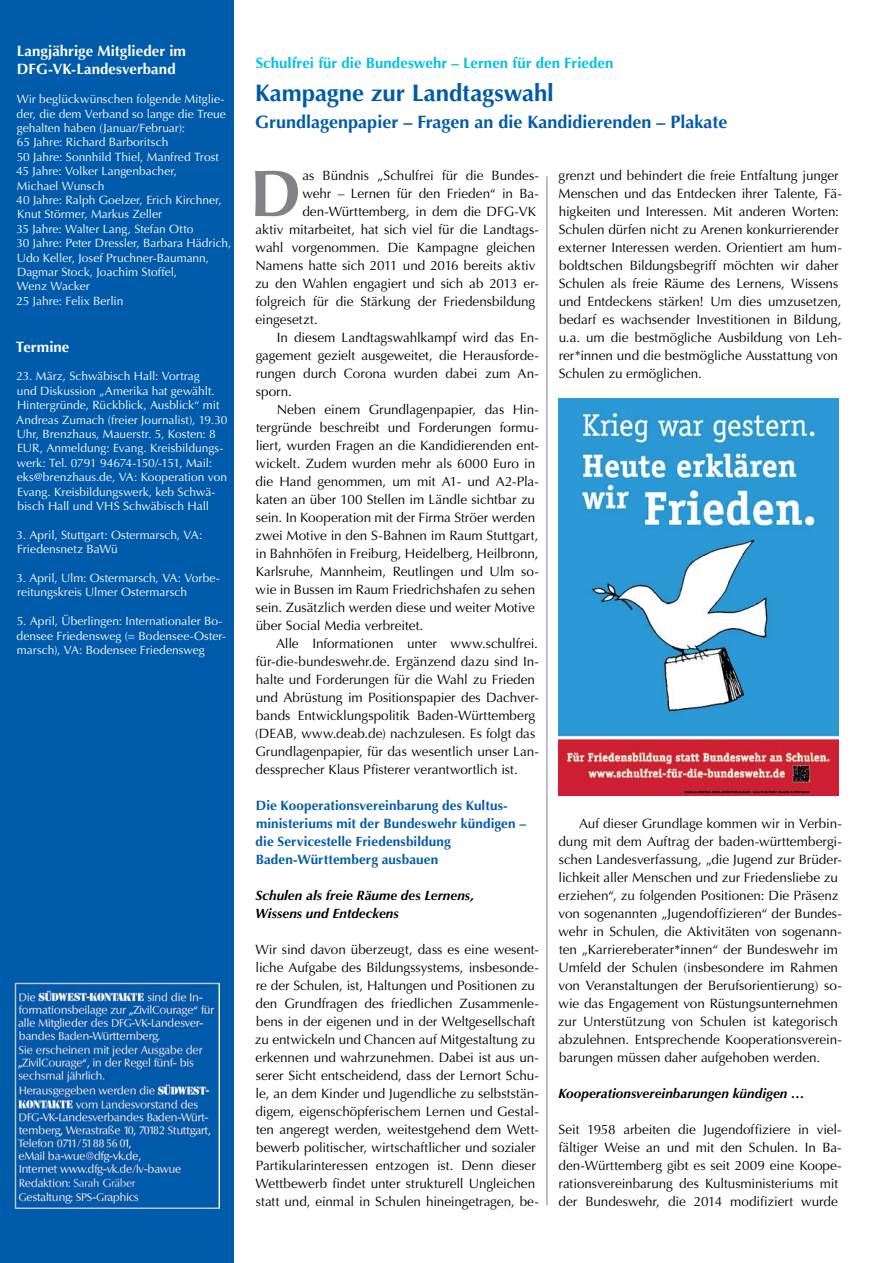
<style>
.page{position:relative;width:893px;height:1263px;background:#fff}
.page>*{position:absolute;margin:0;border:0;box-sizing:border-box;transform-origin:0 0}
.t1{font:700 66px "Optima";color:#808285}
.t2{font:700 24px "Optima";color:#005baa}
.t3{font:700 18px "Optima";color:#005baa}
.t4{font:700 15px/18px "Optima";color:#fff}
.t5{font:700 15px "Optima";letter-spacing:.005em;color:#00c0e8}
.t6{font:13.5px/18px "Optima";letter-spacing:-.005em;color:#000}
.t7{font:700 13.5px/18px "Optima";letter-spacing:.01em;color:#005baa}
.t8{font:italic 700 13.5px/18px "Optima";letter-spacing:.005em;color:#000}
.t9{font:12px/14.4px "Optima";color:#fff}
.s1{color:#fff}
</style>
<div class="page">
<div style="left:0;top:0;width:233px;height:1263px;background:#005baa"></div>
<hr style="left:547px;top:176px;width:1px;height:1029px;background:#000">
<img style="left:15px;top:983px;width:204px;height:226px">
<img style="left:558px;top:399px;width:281px;height:397px">
<p class="t4" style="left:17px;top:42px;width:171px">Langjährige Mitglieder im<br>DFG-VK-Landesverband</p>
<p class="t9" style="left:16px;top:92px;width:217px">Wir beglückwünschen folgende Mitglie&shy;der, die dem Verband so lange die Treue gehalten haben (Januar/Februar):<br>65 Jahre: Richard Barboritsch<br>50 Jahre: Sonnhild Thiel, Manfred Trost<br>45 Jahre: Volker Langenbacher,<br>Michael Wunsch<br>40 Jahre: Ralph Goelzer, Erich Kirchner,<br>Knut Störmer, Markus Zeller<br>35 Jahre: Walter Lang, Stefan Otto<br>30 Jahre: Peter Dressler, Barbara Hädrich,<br>Udo Keller, Josef Pruchner-Baumann,<br>Dagmar Stock, Joachim Stoffel,<br>Wenz Wacker<br>25 Jahre: Felix Berlin</p>
<p class="t4" style="left:16px;top:338px;width:55px">Termine</p>
<p class="t9" style="left:16px;top:369px;width:213px">23. März, Schwäbisch Hall: Vortrag<br>und Diskussion „Amerika hat gewählt.<br>Hintergründe, Rückblick, Ausblick“ mit Andreas Zumach (freier Journalist), 19.30<br>Uhr, Brenzhaus, Mauerstr. 5, Kosten: 8<br>EUR, Anmeldung: Evang. Kreisbildungs&shy;werk: Tel. 0791 94674-150/-151, Mail: eks@brenzhaus.de, VA: Kooperation von Evang. Kreisbildungswerk, keb Schwä&shy;bisch Hall und VHS Schwäbisch Hall</p>
<p class="t9" style="left:16px;top:528px;width:187px">3. April, Stuttgart: Ostermarsch, VA:<br>Friedensnetz BaWü</p>
<p class="t9" style="left:16px;top:571px;width:205px">3. April, Ulm: Ostermarsch, VA: Vorbe&shy;reitungskreis Ulmer Ostermarsch</p>
<p class="t9" style="left:17px;top:614px;width:211px">5. April, Überlingen: Internationaler Bo&shy;densee Friedensweg (= Bodensee-Oster&shy;marsch), VA: Bodensee Friedensweg</p>
<p class="t5" style="left:256px;top:54px;width:359px">Schulfrei für die Bundeswehr – Lernen für den Frieden</p>
<h2 class="t2" style="left:255px;top:79px;width:300px">Kampagne zur Landtagswahl</h2>
<h3 class="t3" style="left:255px;top:111px;width:489px">Grundlagenpapier – Fragen an die Kandidierenden – Plakate <span class="s1">5</span></h3>
<h1 class="t1" style="left:250px;top:155px;width:53px">D</h1>
<p class="t6" style="left:302px;top:167px;width:238px">as Bündnis „Schulfrei für die Bundes-</p>
<p class="t6" style="left:559px;top:166px;width:285px">grenzt und behindert die freie Entfaltung junger Menschen und das Entdecken ihrer Talente, Fä&shy;higkeiten und Interessen. Mit anderen Worten:<br>Schulen dürfen nicht zu Arenen konkurrierender externer Interessen werden. Orientiert am hum&shy;boldtschen Bildungsbegriff möchten wir daher Schulen als freie Räume des Lernens, Wissens und Entdeckens stärken! Um dies umzusetzen, bedarf es wachsender Investitionen in Bildung, u.a. um die bestmögliche Ausbildung von Leh&shy;rer*innen und die bestmögliche Ausstattung von Schulen zu ermöglichen.</p>
<p class="t6" style="left:302px;top:185px;width:238px">wehr – Lernen für den Frieden“ in Ba-</p>
<p class="t6" style="left:302px;top:203px;width:235px">den-Württemberg, in dem die DFG-VK</p>
<p class="t6" style="left:256px;top:221px;width:285px">aktiv mitarbeitet, hat sich viel für die Landtags-</p>
<p class="t6" style="left:256px;top:239px;width:281px">wahl vorgenommen. Die Kampagne gleichen</p>
<p class="t6" style="left:255px;top:257px;width:282px">Namens hatte sich 2011 und 2016 bereits aktiv</p>
<p class="t6" style="left:255px;top:275px;width:285px">zu den Wahlen engagiert und sich ab 2013 er-</p>
<p class="t6" style="left:256px;top:293px;width:281px">folgreich für die Stärkung der Friedensbildung</p>
<p class="t6" style="left:256px;top:311px;width:64px">eingesetzt.</p>
<p class="t6" style="left:277px;top:329px;width:263px">In diesem Landtagswahlkampf wird das En-</p>
<p class="t6" style="left:256px;top:347px;width:285px">gagement gezielt ausgeweitet, die Herausforde-</p>
<p class="t6" style="left:256px;top:365px;width:285px">rungen durch Corona wurden dabei zum An-</p>
<p class="t6" style="left:256px;top:383px;width:38px">sporn.</p>
<p class="t6" style="left:277px;top:401px;width:264px">Neben einem Grundlagenpapier, das Hin-</p>
<p class="t6" style="left:256px;top:419px;width:284px">tergründe beschreibt und Forderungen formu-</p>
<p class="t6" style="left:256px;top:437px;width:285px">liert, wurden Fragen an die Kandidierenden ent-</p>
<p class="t6" style="left:256px;top:455px;width:281px">wickelt. Zudem wurden mehr als 6000 Euro in</p>
<p class="t6" style="left:256px;top:473px;width:285px">die Hand genommen, um mit A1- und A2-Pla-</p>
<p class="t6" style="left:256px;top:491px;width:281px">katen an über 100 Stellen im Ländle sichtbar zu</p>
<p class="t6" style="left:256px;top:509px;width:281px">sein. In Kooperation mit der Firma Ströer werden</p>
<p class="t6" style="left:255px;top:527px;width:285px">zwei Motive in den S-Bahnen im Raum Stuttgart,</p>
<p class="t6" style="left:256px;top:545px;width:285px">in Bahnhöfen in Freiburg, Heidelberg, Heilbronn,</p>
<p class="t6" style="left:256px;top:563px;width:285px">Karlsruhe, Mannheim, Reutlingen und Ulm so-</p>
<p class="t6" style="left:256px;top:581px;width:281px">wie in Bussen im Raum Friedrichshafen zu sehen</p>
<p class="t6" style="left:256px;top:598px;width:281px">sein. Zusätzlich werden diese und weiter Motive</p>
<p class="t6" style="left:256px;top:616px;width:169px">über Social Media verbreitet.</p>
<p class="t6" style="left:276px;top:634px;width:263px">Alle Informationen unter www.schulfrei.</p>
<p class="t6" style="left:256px;top:652px;width:284px">für-die-bundeswehr.de. Ergänzend dazu sind In-</p>
<p class="t6" style="left:256px;top:670px;width:281px">halte und Forderungen für die Wahl zu Frieden</p>
<p class="t6" style="left:256px;top:688px;width:285px">und Abrüstung im Positionspapier des Dachver-</p>
<p class="t6" style="left:256px;top:706px;width:281px">bands Entwicklungspolitik Baden-Württemberg</p>
<p class="t6" style="left:255px;top:724px;width:281px">(DEAB, www.deab.de) nachzulesen. Es folgt das</p>
<p class="t6" style="left:255px;top:742px;width:285px">Grundlagenpapier, für das wesentlich unser Lan-</p>
<p class="t6" style="left:256px;top:760px;width:264px">dessprecher Klaus Pfisterer verantwortlich ist.</p>
<p class="t7" style="left:256px;top:796px;width:272px">Die Kooperationsvereinbarung des Kultus&shy;ministeriums mit der Bundeswehr kündigen – die Servicestelle Friedensbildung Baden-Württemberg ausbauen</p>
<p class="t8" style="left:255px;top:886px;width:220px">Schulen als freie Räume des Lernens,<br>Wissens und Entdeckens</p>
<p class="t6" style="left:255px;top:940px;width:285px">Wir sind davon überzeugt, dass es eine wesent&shy;liche Aufgabe des Bildungssystems, insbesonde&shy;re der Schulen, ist, Haltungen und Positionen zu den Grundfragen des friedlichen Zusammenle&shy;bens in der eigenen und in der Weltgesellschaft zu entwickeln und Chancen auf Mitgestaltung zu erkennen und wahrzunehmen. Dabei ist aus un&shy;serer Sicht entscheidend, dass der Lernort Schu&shy;le, an dem Kinder und Jugendliche zu selbststän&shy;digem, eigenschöpferischem Lernen und Gestal&shy;ten angeregt werden, weitestgehend dem Wett&shy;bewerb politischer, wirtschaftlicher und sozialer Partikularinteressen entzogen ist. Denn dieser Wettbewerb findet unter strukturell Ungleichen statt und, einmal in Schulen hineingetragen, be-</p>
<p class="t6" style="left:558px;top:814px;width:285px;text-indent:21px">Auf dieser Grundlage kommen wir in Verbin&shy;dung mit dem Auftrag der baden-württembergi&shy;schen Landesverfassung, „die Jugend zur Brüder&shy;lichkeit aller Menschen und zur Friedensliebe zu erziehen“, zu folgenden Positionen: Die Präsenz von sogenannten „Jugendoffizieren“ der Bundes&shy;wehr in Schulen, die Aktivitäten von sogenann&shy;ten „Karriereberater*innen“ der Bundeswehr im Umfeld der Schulen (insbesondere im Rahmen von Veranstaltungen der Berufsorientierung) so&shy;wie das Engagement von Rüstungsunternehmen zur Unterstützung von Schulen ist kategorisch abzulehnen. Entsprechende Kooperationsverein&shy;barungen müssen daher aufgehoben werden.</p>
<p class="t8" style="left:558px;top:1084px;width:248px">Kooperationsvereinbarungen kündigen …</p>
<p class="t6" style="left:558px;top:1120px;width:285px">Seit 1958 arbeiten die Jugendoffiziere in viel&shy;fältiger Weise an und mit den Schulen. In Ba&shy;den-Württemberg gibt es seit 2009 eine Koope&shy;rationsvereinbarung des Kultusministeriums mit der Bundeswehr, die 2014 modifiziert wurde</p>
</div>
